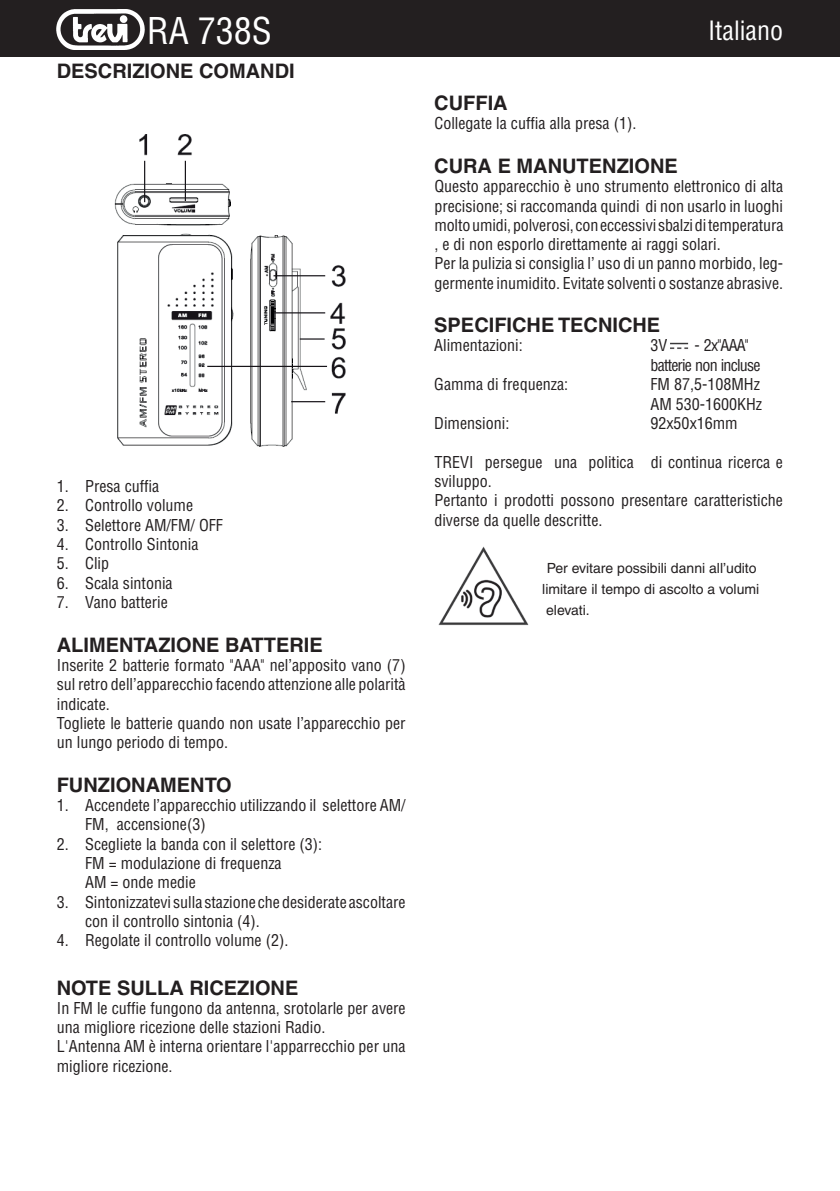
<style>
.page{position:relative;width:840px;height:1191px;background:#fff}
.page>*{position:absolute;margin:0;border:0;box-sizing:border-box;transform-origin:0 0}
.t1{font:condensed 36px "Helvetica";color:#fff}
.t2{font:condensed 26px "Helvetica";color:#fff}
.t3{font:700 20px "Helvetica";color:#231f20}
.t4{font:condensed 16px/19.2px "Helvetica";color:#231f20}
.t5{font:condensed 16px/19.4px "Helvetica";letter-spacing:-.05em;color:#231f20}
.t6{font:14px/20.8px "Helvetica";color:#231f20}
</style>
<div class="page">
<div style="left:0;top:0;width:839px;height:56px;background:#231f20"></div>
<div style="left:0;top:0;width:839px;height:57px;border:1px solid #231f20"></div>
<img style="left:57px;top:9px;width:87px;height:40px">
<img style="left:114px;top:134px;width:232px;height:313px">
<img style="left:670px;top:342px;width:19px;height:7px">
<img style="left:438px;top:546px;width:91px;height:80px">
<h1 class="t1" style="left:154px;top:7px;width:107px">RA 760</h1>
<h1 class="t1" style="left:147px;top:8px;width:127px">RA 738S</h1>
<p class="t3" style="left:57px;top:59px;width:239px">DESCRIZIONE COMANDI</p>
<p class="t4" style="left:57px;top:476px;width:104px">1. Presa cuffia</p>
<p class="t4" style="left:57px;top:496px;width:138px">2. Controllo volume</p>
<p class="t4" style="left:57px;top:515px;width:168px">3. Selettore AM/FM/ OFF</p>
<p class="t4" style="left:57px;top:534px;width:143px">4. Controllo Sintonia</p>
<p class="t4" style="left:57px;top:554px;width:54px">5. Clip</p>
<p class="t4" style="left:57px;top:573px;width:117px">6. Scala sintonia</p>
<p class="t4" style="left:57px;top:593px;width:113px">7. Vano batterie</p>
<p class="t3" style="left:57px;top:632px;width:267px">ALIMENTAZIONE BATTERIE</p>
<p class="t4" style="left:57px;top:655px;width:350px">Inserite 2 batterie formato "AAA" nel’apposito vano (7) sul retro dell’apparecchio facendo attenzione alle polarità indicate.<br>Togliete le batterie quando non usate l’apparecchio per un lungo periodo di tempo.</p>
<p class="t3" style="left:57px;top:772px;width:176px">FUNZIONAMENTO</p>
<p class="t4" style="left:85px;top:795px;width:322px;text-indent:-28px">1. Accendete l’apparecchio utilizzando il selettore AM/<br>FM, accensione(3)</p>
<p class="t4" style="left:85px;top:834px;width:238px;text-indent:-28px">2. Scegliete la banda con il selettore (3):<br>FM = modulazione di frequenza<br>AM = onde medie</p>
<p class="t4" style="left:85px;top:892px;width:322px;text-indent:-28px">3. Sintonizzatevi sulla stazione che desiderate ascoltare con il controllo sintonia (4).</p>
<p class="t4" style="left:57px;top:931px;width:233px">4. Regolate il controllo volume (2).</p>
<p class="t3" style="left:57px;top:975px;width:243px">NOTE SULLA RICEZIONE</p>
<p class="t4" style="left:57px;top:998px;width:350px">In FM le cuffie fungono da antenna, srotolarle per avere una migliore ricezione delle stazioni Radio.<br>L'Antenna AM è interna orientare l'apparrecchio per una migliore ricezione.</p>
<h2 class="t2" style="left:707px;top:14px;width:77px">Italiano</h2>
<p class="t3" style="left:434px;top:91px;width:75px">CUFFIA</p>
<p class="t4" style="left:434px;top:114px;width:203px">Collegate la cuffia alla presa (1).</p>
<p class="t3" style="left:434px;top:154px;width:245px">CURA E MANUTENZIONE</p>
<p class="t4" style="left:434px;top:177px;width:350px">Questo apparecchio è uno strumento elettronico di alta precisione; si raccomanda quindi di non usarlo in luoghi molto umidi, polverosi, con eccessivi sbalzi di temperatura , e di non esporlo direttamente ai raggi solari.<br>Per la pulizia si consiglia l’ uso di un panno morbido, leg&shy;germente inumidito. Evitate solventi o sostanze abrasive.</p>
<p class="t3" style="left:434px;top:313px;width:227px">SPECIFICHE TECNICHE</p>
<p class="t4" style="left:434px;top:336px;width:90px">Alimentazioni:</p>
<p class="t4" style="left:650px;top:336px;width:18px">3V</p>
<p class="t5" style="left:650px;top:336px;width:111px;text-indent:44px">- 2x"AAA" batterie non incluse</p>
<p class="t4" style="left:434px;top:375px;width:135px">Gamma di frequenza:</p>
<p class="t4" style="left:650px;top:374px;width:113px">FM 87,5-108MHz<br>AM 530-1600KHz</p>
<p class="t4" style="left:434px;top:413px;width:77px">Dimensioni:</p>
<p class="t4" style="left:650px;top:413px;width:89px">92x50x16mm</p>
<p class="t4" style="left:434px;top:452px;width:350px">TREVI persegue una politica di continua ricerca e sviluppo.<br>Pertanto i prodotti possono presentare caratteristiche diverse da quelle descritte.</p>
<p class="t6" style="left:542px;top:557px;width:218px;text-indent:4px">Per evitare possibili danni all’udito limitare il tempo di ascolto a volumi elevati.</p>
</div>
